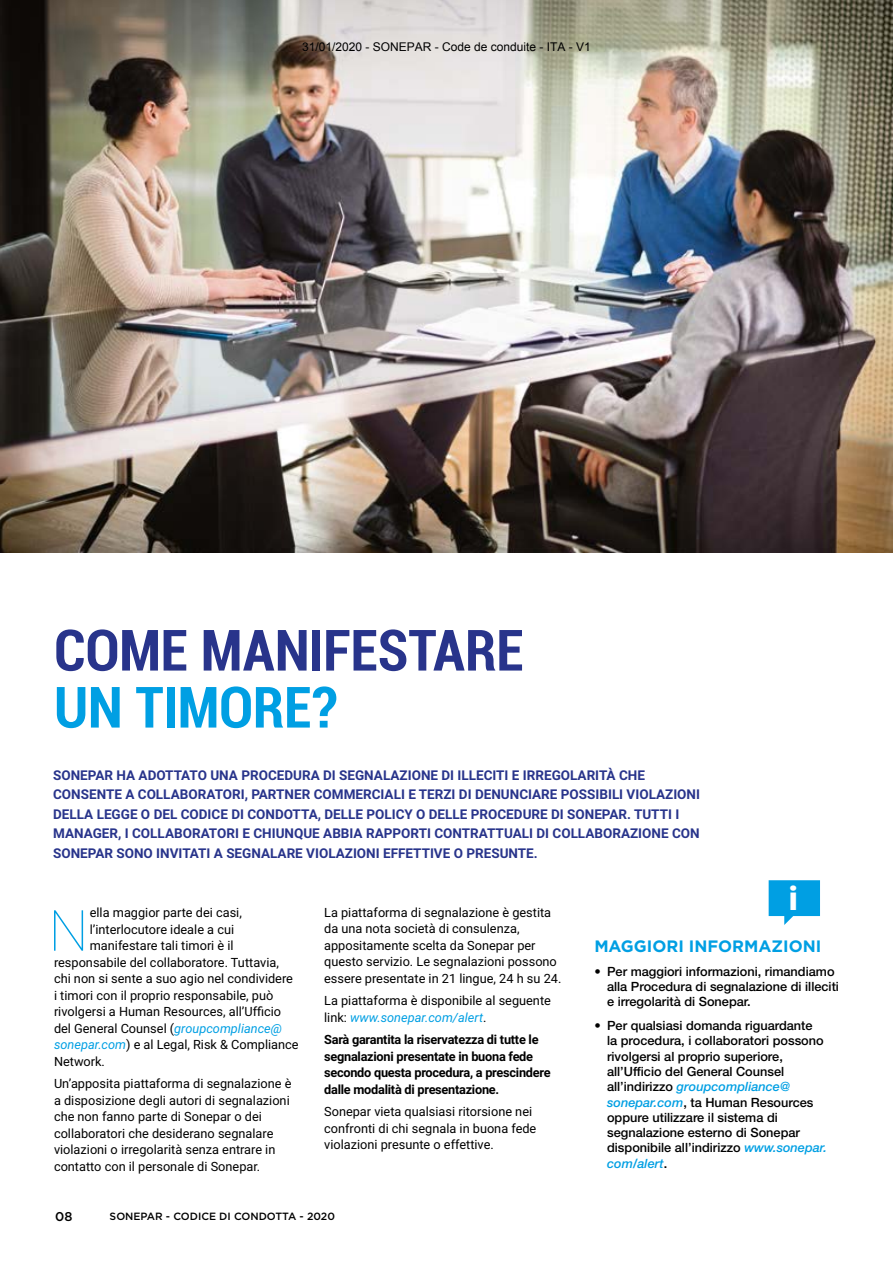
<style>
.page{position:relative;width:893px;height:1263px;background:#fff}
.page>*{position:absolute;margin:0;border:0;box-sizing:border-box;transform-origin:0 0}
.t1{font:700 condensed 57px "Roboto";letter-spacing:-.005em;color:#28348b}
.t2{font:700 condensed 57px "Roboto";letter-spacing:-.005em;color:#009fe3}
.t3{font:100 56.85px "Roboto";color:#009fe3}
.t4{font:900 33px "Roboto";color:#fff}
.t5{font:700 16.5px "Gotham";color:#009fe3}
.t6{font:700 13.5px/19.5px "Roboto";color:#28348b}
.t7{font:12.75px/16.5px "Roboto";color:#000}
.t8{font:500 12.75px/15.3px "Helvetica Neue LT Std";color:#000}
.t9{font:700 12.75px/16.5px "Roboto";letter-spacing:-.02em;color:#000}
.t10{font:500 12.75px "Gotham";color:#000}
.t11{font:12px "Arial";color:#000}
.t12{font:500 10.5px "Gotham";color:#000}
.s1{font-style:italic;color:#009fe3}
</style>
<div class="page">
<svg style="left:769px;top:880px;width:51px;height:45px"></svg>
<img style="left:0;top:0;width:893px;height:552px">
<p class="t11" style="left:302px;top:39px;width:290px">31/01/2020 - SONEPAR - Code de conduite - ITA - V1</p>
<h1 class="t1" style="left:54px;top:610px;width:471px">COME MANIFESTARE</h1>
<h1 class="t2" style="left:54px;top:667px;width:285px">UN TIMORE?</h1>
<p class="t6" style="left:53px;top:765px;width:648px">SONEPAR HA ADOTTATO UNA PROCEDURA DI SEGNALAZIONE DI ILLECITI E IRREGOLARITÀ CHE CONSENTE A COLLABORATORI, PARTNER COMMERCIALI E TERZI DI DENUNCIARE POSSIBILI VIOLAZIONI DELLA LEGGE O DEL CODICE DI CONDOTTA, DELLE POLICY O DELLE PROCEDURE DI SONEPAR. TUTTI I MANAGER, I COLLABORATORI E CHIUNQUE ABBIA RAPPORTI CONTRATTUALI DI COLLABORAZIONE CON SONEPAR SONO INVITATI A SEGNALARE VIOLAZIONI EFFETTIVE O PRESUNTE.</p>
<h2 class="t3" style="left:48px;top:891px;width:42px">N</h2>
<p class="t7" style="left:90px;top:904px;width:154px">ella maggior parte dei casi,</p>
<p class="t7" style="left:90px;top:920px;width:146px">l’interlocutore ideale a cui</p>
<p class="t7" style="left:90px;top:937px;width:145px">manifestare tali timori è il</p>
<p class="t7" style="left:54px;top:953px;width:226px">responsabile del collaboratore. Tuttavia,</p>
<p class="t7" style="left:54px;top:970px;width:240px">chi non si sente a suo agio nel condividere</p>
<p class="t7" style="left:54px;top:986px;width:221px">i timori con il proprio responsabile, può</p>
<p class="t7" style="left:54px;top:1003px;width:229px">rivolgersi a Human Resources, all’Ufficio</p>
<p class="t7" style="left:54px;top:1019px;width:230px">del General Counsel (<span class="s1">groupcompliance@</span></p>
<p class="t7" style="left:54px;top:1036px;width:246px"><span class="s1">sonepar.com</span>) e al Legal, Risk &amp; Compliance</p>
<p class="t7" style="left:54px;top:1052px;width:52px">Network.</p>
<p class="t7" style="left:54px;top:1075px;width:239px">Un’apposita piattaforma di segnalazione è a disposizione degli autori di segnalazioni che non fanno parte di Sonepar o dei collaboratori che desiderano segnalare violazioni o irregolarità senza entrare in contatto con il personale di Sonepar.</p>
<p class="t7" style="left:324px;top:904px;width:239px">La piattaforma di segnalazione è gestita da una nota società di consulenza, appositamente scelta da Sonepar per questo servizio. Le segnalazioni possono essere presentate in 21 lingue, 24 h su 24.</p>
<p class="t7" style="left:324px;top:992px;width:228px">La piattaforma è disponibile al seguente link: <span class="s1">www.sonepar.com/alert</span>.</p>
<p class="t9" style="left:324px;top:1031px;width:228px">Sarà garantita la riservatezza di tutte le segnalazioni presentate in buona fede secondo questa procedura, a prescindere dalle modalità di presentazione.</p>
<p class="t7" style="left:324px;top:1103px;width:214px">Sonepar vieta qualsiasi ritorsione nei confronti di chi segnala in buona fede violazioni presunte o effettive.</p>
<p class="t10" style="left:55px;top:1208px;width:19px">08</p>
<p class="t12" style="left:110px;top:1210px;width:227px">SONEPAR - CODICE DI CONDOTTA - 2020</p>
<h3 class="t4" style="left:789px;top:875px;width:11px">i</h3>
<p class="t5" style="left:594px;top:935px;width:229px">MAGGIORI INFORMAZIONI</p>
<p class="t8" style="left:607px;top:963px;width:233px;text-indent:-13px">• Per maggiori informazioni, rimandiamo alla Procedura di segnalazione di illeciti e irregolarità di Sonepar.</p>
<p class="t8" style="left:607px;top:1018px;width:221px;text-indent:-13px">• Per qualsiasi domanda riguardante<br>la procedura, i collaboratori possono rivolgersi al proprio superiore, all’Ufficio del General Counsel all’indirizzo <span class="s1">groupcompliance@ sonepar.com</span>, ta Human Resources oppure utilizzare il sistema di segnalazione esterno di Sonepar disponibile all’indirizzo <span class="s1">www.sonepar. com/alert</span>.</p>
</div>
